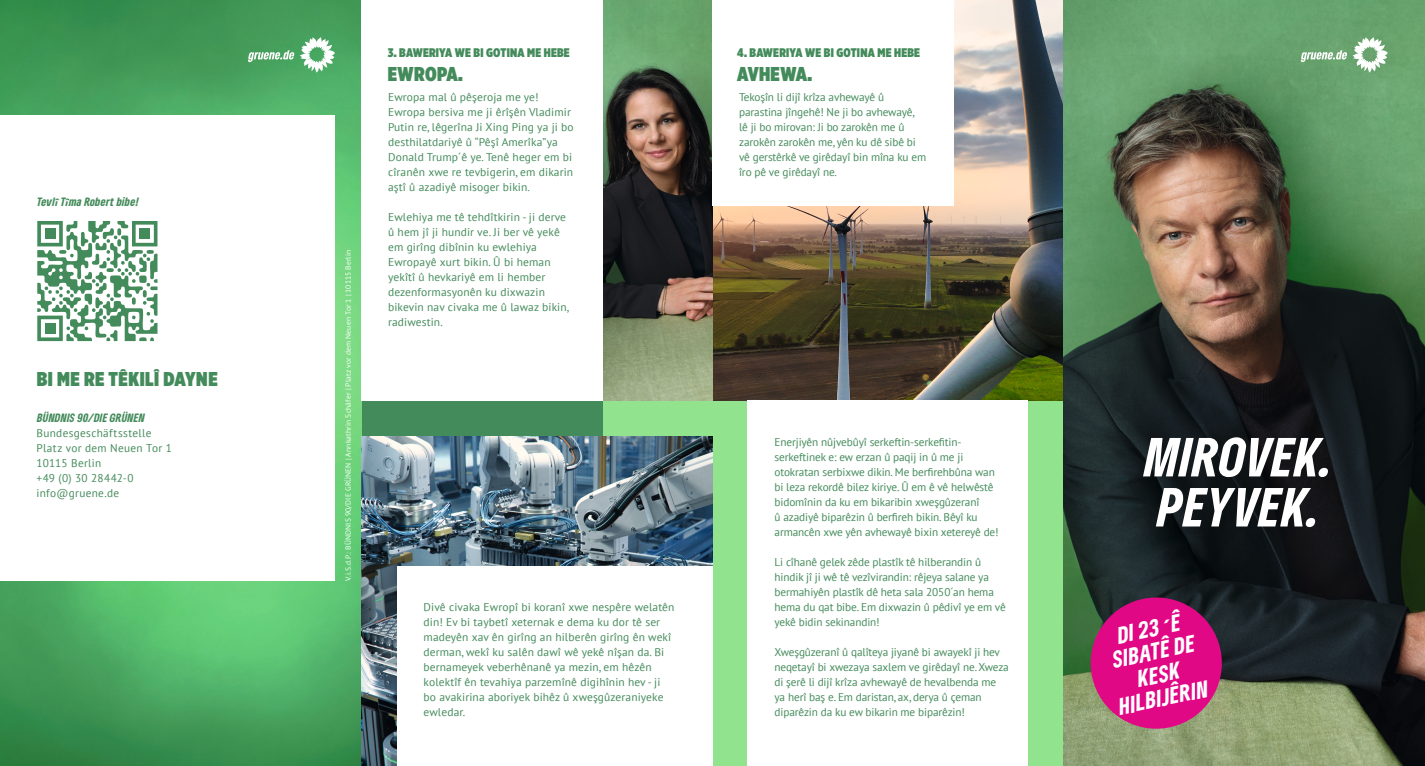
<style>
.page{position:relative;width:1425px;height:766px;background:#fff}
.page>*{position:absolute;margin:0;border:0;box-sizing:border-box;transform-origin:0 0}
.t1{font:italic 900 condensed 51.25px/50px "Gruene Type";letter-spacing:.02em;color:#fff}
.t2{font:italic 900 condensed 22.12px/23.4px "Gruene Type";color:#fff;text-align:center}
.t3{font:900 20px "Gotham X Narrow";letter-spacing:.02em;color:#448b5b}
.t4{font:900 12.5px "Gotham X Narrow";letter-spacing:.02em;color:#448b5b}
.t5{font:11.25px/15px "PT Sans";letter-spacing:-.01em;color:#448b5b}
.t6{font:11.25px/15px "PT Sans";letter-spacing:.01em;color:#448b5b}
.t7{font:11.25px/15px "PT Sans";letter-spacing:.03em;color:#448b5b}
.t8{font:italic 900 condensed 11.25px "Gruene Type";letter-spacing:.02em;color:#448b5b}
.t9{font:7.5px "PT Sans";letter-spacing:.025em;color:#fff}
</style>
<div class="page">
<div style="left:712px;top:401px;width:351px;height:364px;background:#92e38d"></div>
<div style="left:361px;top:386px;width:241px;height:379px;background:#448b5b"></div>
<div style="left:602px;top:386px;width:110px;height:379px;background:#92e38d"></div>
<img style="left:0;top:0;width:361px;height:765px">
<img style="left:602px;top:0;width:461px;height:401px">
<img style="left:361px;top:436px;width:351px;height:329px">
<img style="left:1063px;top:0;width:361px;height:765px">
<div style="left:0;top:116px;width:335px;height:465px;background:#fff"></div>
<div style="left:748px;top:401px;width:280px;height:364px;background:#fff"></div>
<div style="left:712px;top:0;width:241px;height:206px;background:#fff"></div>
<div style="left:361px;top:0;width:241px;height:401px;background:#fff"></div>
<div style="left:397px;top:566px;width:315px;height:199px;background:#fff"></div>
<svg style="left:1300px;top:37px;width:87px;height:36px"></svg>
<svg style="left:300px;top:37px;width:35px;height:36px"></svg>
<svg style="left:248px;top:50px;width:46px;height:12px"></svg>
<svg style="left:1084px;top:591px;width:143px;height:143px"></svg>
<svg style="left:37px;top:221px;width:120px;height:120px"></svg>
<div style="left:45px;top:228px;width:10px;height:11px;background:#448b5b"></div>
<div style="left:139px;top:228px;width:11px;height:11px;background:#448b5b"></div>
<div style="left:45px;top:323px;width:10px;height:11px;background:#448b5b"></div>
<p class="t8" style="left:37px;top:194px;width:103px">Tevlî Tîma Robert bibe!</p>
<h3 class="t3" style="left:37px;top:366px;width:182px">BI ME RE TÊKILÎ DAYNE</h3>
<p class="t8" style="left:37px;top:410px;width:109px">BÜNDNIS 90/DIE GRÜNEN</p>
<p class="t7" style="left:36px;top:425px;width:137px">Bundesgeschäftsstelle<br>Platz vor dem Neuen Tor 1<br>10115 Berlin<br>+49 (0) 30 28442-0 info@gruene.de</p>
<p class="t9" style="left:343px;top:581px;width:332px;rotate:-90deg">V.i.S.d.P.: BÜNDNIS 90/DIE GRÜNEN | Annkathrin Schäfer | Platz vor dem Neuen Tor 1 | 10115 Berlin</p>
<p class="t4" style="left:388px;top:45px;width:183px">3. BAWERIYA WE BI GOTINA ME HEBE</p>
<h3 class="t3" style="left:388px;top:62px;width:77px">EWROPA.</h3>
<p class="t6" style="left:388px;top:89px;width:187px">Ewropa mal û pêşeroja me ye!<br>Ewropa bersiva me ji êrîşên Vladimir Putin re, lêgerîna Ji Xing Ping ya ji bo desthilatdariyê û “Pêşî Amerîka”ya Donald Trump´ê ye. Tenê heger em bi cîranên xwe re tevbigerin, em dikarin aştî û azadiyê misoger bikin.</p>
<p class="t6" style="left:388px;top:209px;width:182px">Ewlehiya me tê tehdîtkirin - ji derve û hem jî ji hundir ve. Ji ber vê yekê em girîng dibînin ku ewlehiya<br>Ewropayê xurt bikin. Û bi heman yekîtî û hevkariyê em li hember dezenformasyonên ku dixwazin bikevin nav civaka me û lawaz bikin, radiwestin.</p>
<p class="t6" style="left:423px;top:599px;width:252px">Divê civaka Ewropî bi koranî xwe nespêre welatên din! Ev bi taybetî xeternak e dema ku dor tê ser madeyên xav ên girîng an hilberên girîng ên wekî derman, wekî ku salên dawî wê yekê nîşan da. Bi bernameyek veberhênanê ya mezin, em hêzên kolektîf ên tevahiya parzemînê digihînin hev - ji bo avakirina aboriyek bihêz û xweşgûzeraniyeke ewledar.</p>
<p class="t4" style="left:737px;top:45px;width:184px">4. BAWERIYA WE BI GOTINA ME HEBE</p>
<h3 class="t3" style="left:737px;top:62px;width:76px">AVHEWA.</h3>
<p class="t5" style="left:739px;top:89px;width:189px">Tekoşîn li dijî krîza avhewayê û parastina jîngehê! Ne ji bo avhewayê, lê ji bo mirovan: Ji bo zarokên me û zarokên zarokên me, yên ku dê sibê bi vê gerstêrkê ve girêdayî bin mîna ku em îro pê ve girêdayî ne.</p>
<p class="t5" style="left:774px;top:434px;width:226px">Enerjiyên nûjvebûyî serkeftin-serkefitin&shy;serkeftinek e: ew erzan û paqij in û me ji otokratan serbixwe dikin. Me berfirehbûna wan bi leza rekordê bilez kiriye. Û em ê vê helwêstê bidomînin da ku em bikaribin xweşgûzeranî<br>û azadiyê biparêzin û berfireh bikin. Bêyî ku armancên xwe yên avhewayê bixin xetereyê de!</p>
<p class="t5" style="left:774px;top:554px;width:233px">Li cîhanê gelek zêde plastîk tê hilberandin û hindik jî ji wê tê vezîvirandin: rêjeya salane ya bermahiyên plastîk dê heta sala 2050´an hema hema du qat bibe. Em dixwazin û pêdivî ye em vê yekê bidin sekinandin!</p>
<p class="t5" style="left:774px;top:644px;width:236px">Xweşgûzeranî û qalîteya jiyanê bi awayekî ji hev neqetayî bi xwezaya saxlem ve girêdayî ne. Xweza di şerê li dijî krîza avhewayê de hevalbenda me ya herî baş e. Em daristan, ax, derya û çeman diparêzin da ku ew bikarin me biparêzin!</p>
<h1 class="t1" style="left:1144px;top:430px;width:189px">MIROVEK.<br>PEYVEK.</h1>
<h2 class="t2" style="left:1102px;top:626px;width:92px;rotate:-12deg">DI 23´Ê<br>SIBATÊ DE<br>KESK<br>HILBIJÊRIN</h2>
</div>
